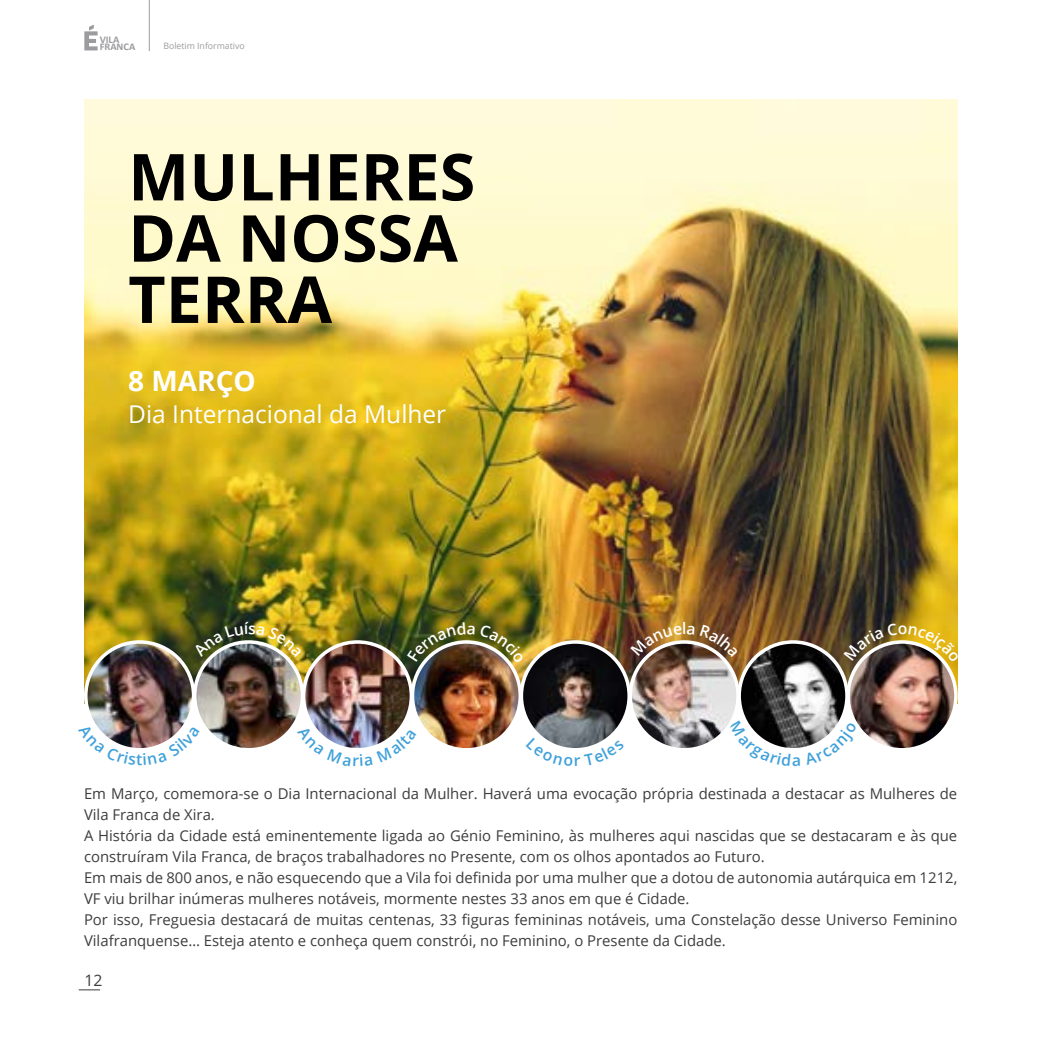
<style>
.page{position:relative;width:1042px;height:1042px;background:#fff}
.page>*{position:absolute;margin:0;border:0;box-sizing:border-box;transform-origin:0 0}
.t1{font:700 64.75px/61.2px "Open Sans";color:#000}
.t2{font:700 28px "Open Sans";color:#fff}
.t3{font:24.5px "Open Sans";color:#fff}
.t4{font:15.75px "Open Sans";color:#3e3c3c}
.t5{font:14.88px/21px "Open Sans";color:#3e3c3c}
.t6{font:700 10.33px/7.7px "Calibri";color:#9c9b9f}
.t7{font:8.75px "Open Sans";color:#9c9b9f}
</style>
<div class="page">
<hr style="left:149px;top:0;width:1px;height:51px;background:#9c9b9f">
<svg style="left:84px;top:25px;width:14px;height:25px"></svg>
<svg style="left:79px;top:989px;width:21px;height:1px"></svg>
<img style="left:84px;top:99px;width:873px;height:589px">
<img style="left:86px;top:642px;width:108px;height:81px">
<div style="left:84px;top:640px;width:111px;height:111px;border:4px solid #fff;border-radius:50%"></div>
<img style="left:195px;top:642px;width:107px;height:108px;border-radius:54px">
<div style="left:193px;top:640px;width:111px;height:111px;border:4px solid #fff;border-radius:50%"></div>
<img style="left:304px;top:642px;width:107px;height:84px">
<div style="left:302px;top:640px;width:111px;height:111px;border:4px solid #fff;border-radius:50%"></div>
<img style="left:412px;top:642px;width:108px;height:108px;border-radius:54px">
<div style="left:411px;top:640px;width:111px;height:111px;border:4px solid #fff;border-radius:50%"></div>
<img style="left:521px;top:642px;width:108px;height:108px;border-radius:54px">
<div style="left:520px;top:640px;width:111px;height:111px;border:4px solid #fff;border-radius:50%"></div>
<img style="left:631px;top:657px;width:106px;height:89px">
<div style="left:628px;top:640px;width:112px;height:111px;border:4px solid #fff;border-radius:50%"></div>
<img style="left:739px;top:642px;width:107px;height:79px">
<div style="left:737px;top:640px;width:112px;height:111px;border:4px solid #fff;border-radius:50%"></div>
<img style="left:848px;top:662px;width:108px;height:84px">
<div style="left:846px;top:640px;width:111px;height:111px;border:4px solid #fff;border-radius:50%"></div>
<svg style="left:92px;top:723px;width:95px;height:28px"></svg>
<img style="left:311px;top:726px;width:93px;height:25px">
<svg style="left:540px;top:738px;width:71px;height:13px"></svg>
<svg style="left:729px;top:721px;width:128px;height:30px"></svg>
<img style="left:193px;top:622px;width:109px;height:35px">
<img style="left:407px;top:622px;width:117px;height:41px">
<svg style="left:630px;top:622px;width:108px;height:35px;background:#835c35"></svg>
<img style="left:844px;top:623px;width:114px;height:39px">
<p class="t6" style="left:100px;top:35px;width:37px">VILA<br>FRANCA</p>
<p class="t7" style="left:163px;top:40px;width:83px">Boletim Informativo</p>
<h1 class="t1" style="left:128px;top:145px;width:349px">MULHERES<br>DA NOSSA<br>TERRA</h1>
<h2 class="t2" style="left:128px;top:361px;width:129px">8 MARÇO</h2>
<h3 class="t3" style="left:128px;top:397px;width:320px">Dia Internacional da Mulher</h3>
<p class="t5" style="left:84px;top:782px;width:875px">Em Março, comemora-se o Dia Internacional da Mulher. Haverá uma evocação própria destinada a destacar as Mulheres de Vila Franca de Xira.<br>A História da Cidade está eminentemente ligada ao Génio Feminino, às mulheres aqui nascidas que se destacaram e às que construíram Vila Franca, de braços trabalhadores no Presente, com os olhos apontados ao Futuro.<br>Em mais de 800 anos, e não esquecendo que a Vila foi definida por uma mulher que a dotou de autonomia autárquica em 1212, VF viu brilhar inúmeras mulheres notáveis, mormente nestes 33 anos em que é Cidade.<br>Por isso, Freguesia destacará de muitas centenas, 33 figuras femininas notáveis, uma Constelação desse Universo Feminino Vilafranquense… Esteja atento e conheça quem constrói, no Feminino, o Presente da Cidade.</p>
<p class="t4" style="left:84px;top:969px;width:20px">12</p>
</div>
